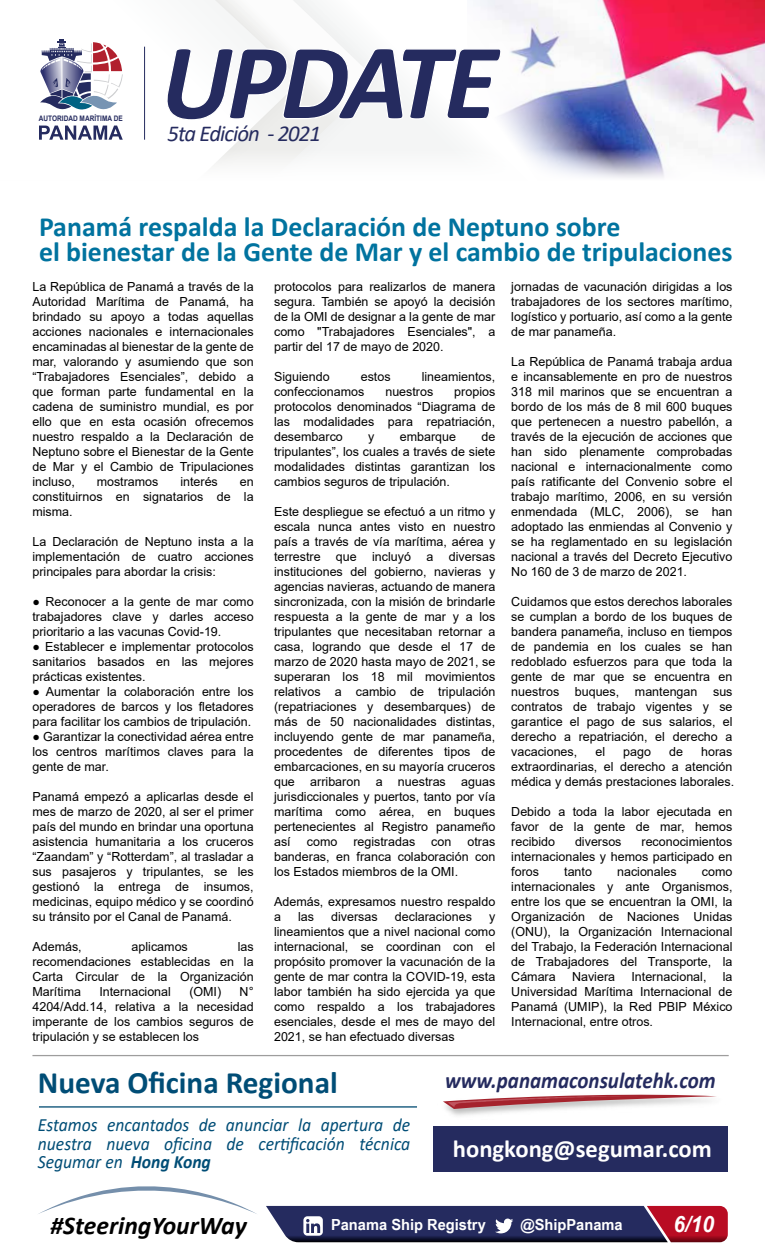
<style>
.page{position:relative;width:765px;height:1260px;background:#fff}
.page>*{position:absolute;margin:0;border:0;box-sizing:border-box;transform-origin:0 0}
.t1{font:700 31.25px "Calibri";color:#004d76}
.t2{font:700 27.88px/24.8px "Calibri";color:#00739f}
.t3{font:italic 700 25.62px "Calibri";color:#000}
.t4{font:700 24.62px "Calibri";color:#fff}
.t5{font:italic 700 23px "Calibri";color:#252b5f;scale:.91 1}
.t6{font:italic 22.75px "Calibri";letter-spacing:-.04em;color:#252b5f}
.t7{font:italic 700 22.5px "Arial";color:#fff;scale:.92 1}
.t8{font:italic 18.75px/18.9px "Calibri";color:#004d76;text-align:justify;scale:.94 1}
.t9{font:700 15.25px "Arial Narrow";color:#fff;scale:1.17 1}
.t10{font:12.5px/15px "Arial";color:#000;text-align:justify}
.t11{font:700 7.62px "Arial";color:#252b5f;scale:.86 1}
.s1{font-weight:700}
</style>
<div class="page">
<svg style="left:38px;top:1186px;width:219px;height:28px"></svg>
<svg style="left:266px;top:1206px;width:462px;height:36px;background:#432f58"></svg>
<img style="left:656px;top:0;width:109px;height:149px">
<svg style="left:401px;top:0;width:255px;height:149px"></svg>
<svg style="left:326px;top:0;width:47px;height:149px"></svg>
<svg style="left:39px;top:0;width:258px;height:149px"></svg>
<svg style="left:205px;top:149px;width:560px;height:29px"></svg>
<hr style="left:144px;top:47px;width:1px;height:93px;background:#252b5f">
<svg style="left:166px;top:48px;width:335px;height:72px"></svg>
<svg style="left:39px;top:39px;width:84px;height:71px"></svg>
<svg style="left:39px;top:126px;width:84px;height:14px"></svg>
<hr style="left:32px;top:1055px;width:697px;height:1px;background:#9e9d9d">
<div style="left:433px;top:1127px;width:295px;height:45px;background:#252b5f"></div>
<svg style="left:443px;top:1094px;width:274px;height:15px"></svg>
<hr style="left:39px;top:1106px;width:378px;height:2px;background:#004b71">
<p class="t11" style="left:39px;top:113px;width:99px">AUTORIDAD MARÍTIMA DE</p>
<h3 class="t6" style="left:168px;top:117px;width:155px">5ta Edición - 2021</h3>
<h2 class="t2" style="left:39px;top:214px;width:695px">Panamá respalda la Declaración de Neptuno sobre<br>el bienestar de la Gente de Mar y el cambio de tripulaciones</h2>
<p class="t10" style="left:274px;top:279px;width:223px">protocolos para realizarlos de manera segura. También se apoyó la decisión de la OMI de designar a la gente de mar como "Trabajadores Esenciales", a partir del 17 de mayo de 2020.</p>
<p class="t10" style="left:274px;top:369px;width:57px">Siguiendo</p>
<p class="t10" style="left:361px;top:369px;width:31px">estos</p>
<p class="t10" style="left:422px;top:369px;width:75px">lineamientos,</p>
<p class="t10" style="left:274px;top:384px;width:92px">confeccionamos</p>
<p class="t10" style="left:385px;top:384px;width:49px">nuestros</p>
<p class="t10" style="left:32px;top:279px;width:223px">La República de Panamá a través de la Autoridad Marítima de Panamá, ha brindado su apoyo a todas aquellas acciones nacionales e internacionales encaminadas al bienestar de la gente de mar, valorando y asumiendo que son “Trabajadores Esenciales”, debido a que forman parte fundamental en la cadena de suministro mundial, es por ello que en esta ocasión ofrecemos nuestro respaldo a la Declaración de Neptuno sobre el Bienestar de la Gente de Mar y el Cambio de Tripulaciones incluso,</p>
<p class="t10" style="left:511px;top:279px;width:223px">jornadas de vacunación dirigidas a los trabajadores de los sectores marítimo, logístico y portuario, así como a la gente de mar panameña.</p>
<p class="t10" style="left:511px;top:354px;width:223px">La República de Panamá trabaja ardua e incansablemente en pro de nuestros 318 mil marinos que se encuentran a bordo de los más de 8 mil 600 buques que pertenecen a nuestro pabellón, a través de la ejecución de acciones que han sido plenamente comprobadas nacional e internacionalmente como país ratificante del Convenio sobre el trabajo marítimo, 2006, en su versión enmendada (MLC, 2006), se han adoptado las enmiendas al Convenio y se ha reglamentado en su legislación nacional a través del Decreto Ejecutivo No 160 de 3 de marzo de 2021.</p>
<p class="t10" style="left:511px;top:594px;width:223px">Cuidamos que estos derechos laborales se cumplan a bordo de los buques de bandera panameña, incluso en tiempos de pandemia en los cuales se han redoblado esfuerzos para que toda la gente de mar que se encuentra en nuestros buques, mantengan sus contratos de trabajo vigentes y se garantice el pago de sus salarios, el derecho a repatriación, el derecho a vacaciones,</p>
<p class="t10" style="left:274px;top:384px;width:223px;text-indent:180px">propios protocolos denominados “Diagrama de las modalidades para repatriación, desembarco</p>
<p class="t10" style="left:274px;top:429px;width:223px;text-indent:207px">de tripulantes”, los cuales a través de siete modalidades distintas garantizan los cambios seguros de tripulación.</p>
<p class="t10" style="left:274px;top:504px;width:223px">Este despliegue se efectuó a un ritmo y escala nunca antes visto en nuestro país a través de vía marítima, aérea y terrestre que incluyó a diversas instituciones del gobierno, navieras y agencias navieras, actuando de manera sincronizada, con la misión de brindarle respuesta a la gente de mar y a los tripulantes que necesitaban retornar a casa, logrando que desde el 17 de marzo de 2020 hasta mayo de 2021, se superaran los 18 mil movimientos relativos a cambio de tripulación (repatriaciones y desembarques) de más de 50 nacionalidades distintas, incluyendo gente de mar panameña, procedentes de diferentes tipos de embarcaciones, en su mayoría cruceros que arribaron a nuestras aguas jurisdiccionales y puertos, tanto por vía marítima como aérea, en buques pertenecientes al Registro panameño así</p>
<p class="t10" style="left:368px;top:429px;width:8px">y</p>
<p class="t10" style="left:400px;top:429px;width:58px">embarque</p>
<p class="t10" style="left:97px;top:474px;width:63px">mostramos</p>
<p class="t10" style="left:180px;top:474px;width:39px">interés</p>
<p class="t10" style="left:32px;top:474px;width:223px;text-indent:207px">en constituirnos en signatarios de la misma.</p>
<p class="t10" style="left:32px;top:534px;width:223px">La Declaración de Neptuno insta a la implementación de cuatro acciones principales para abordar la crisis:</p>
<p class="t10" style="left:32px;top:594px;width:223px">● Reconocer a la gente de mar como trabajadores clave y darles acceso prioritario a las vacunas Covid-19.</p>
<p class="t10" style="left:32px;top:639px;width:223px">● Establecer e implementar protocolos sanitarios basados en las mejores prácticas existentes.</p>
<p class="t10" style="left:32px;top:684px;width:223px">● Aumentar la colaboración entre los operadores de barcos y los fletadores para facilitar los cambios de tripulación.</p>
<p class="t10" style="left:32px;top:729px;width:223px">● Garantizar la conectividad aérea entre los centros marítimos claves para la gente de mar.</p>
<p class="t10" style="left:32px;top:789px;width:223px">Panamá empezó a aplicarlas desde el mes de marzo de 2020, al ser el primer país del mundo en brindar una oportuna asistencia humanitaria a los cruceros “Zaandam” y “Rotterdam”, al trasladar a sus pasajeros y tripulantes, se les gestionó la entrega de insumos, medicinas, equipo médico y se coordinó su tránsito por el Canal de Panamá.</p>
<p class="t10" style="left:32px;top:939px;width:51px">Además,</p>
<p class="t10" style="left:132px;top:939px;width:58px">aplicamos</p>
<p class="t10" style="left:511px;top:744px;width:224px;text-align:left;text-indent:190px">horas extraordinarias, el derecho a atención médica y demás prestaciones laborales.</p>
<p class="t10" style="left:511px;top:804px;width:223px">Debido a toda la labor ejecutada en favor de la gente de mar, hemos recibido</p>
<p class="t10" style="left:595px;top:744px;width:11px">el</p>
<p class="t10" style="left:623px;top:744px;width:29px">pago</p>
<p class="t10" style="left:669px;top:744px;width:15px">de</p>
<p class="t10" style="left:307px;top:834px;width:32px">como</p>
<p class="t10" style="left:353px;top:834px;width:63px">registradas</p>
<p class="t10" style="left:431px;top:834px;width:22px">con</p>
<p class="t10" style="left:511px;top:834px;width:223px;text-indent:130px">reconocimientos internacionales y hemos participado en foros</p>
<p class="t10" style="left:575px;top:834px;width:48px">diversos</p>
<p class="t10" style="left:274px;top:834px;width:223px;text-indent:193px">otras banderas, en franca colaboración con los Estados miembros de la OMI.</p>
<p class="t10" style="left:274px;top:894px;width:223px">Además, expresamos nuestro respaldo a</p>
<p class="t10" style="left:564px;top:864px;width:29px">tanto</p>
<p class="t10" style="left:617px;top:864px;width:61px">nacionales</p>
<p class="t10" style="left:511px;top:864px;width:223px;text-indent:191px">como internacionales y ante Organismos, entre los que se encuentran la OMI, la Organización de Naciones Unidas (ONU), la Organización Internacional del Trabajo, la Federación Internacional de Trabajadores del Transporte, la Cámara</p>
<p class="t10" style="left:298px;top:909px;width:17px">las</p>
<p class="t10" style="left:331px;top:909px;width:48px">diversas</p>
<p class="t10" style="left:395px;top:909px;width:79px">declaraciones</p>
<p class="t10" style="left:274px;top:909px;width:223px;text-indent:215px">y lineamientos que a nivel nacional como internacional, se coordinan con el propósito promover la vacunación de la gente de mar contra la COVID-19, esta labor también ha sido ejercida ya que como respaldo a los trabajadores esenciales, desde el mes de mayo del 2021, se han efectuado diversas</p>
<p class="t10" style="left:32px;top:939px;width:223px;text-indent:205px">las recomendaciones establecidas en la Carta Circular de la Organización Marítima</p>
<p class="t10" style="left:511px;top:969px;width:223px;text-indent:211px">la Universidad Marítima Internacional de Panamá (UMIP), la Red PBIP México Internacional, entre otros.</p>
<p class="t10" style="left:572px;top:969px;width:45px">Naviera</p>
<p class="t10" style="left:631px;top:969px;width:77px">Internacional,</p>
<p class="t10" style="left:99px;top:984px;width:73px">Internacional</p>
<p class="t10" style="left:189px;top:984px;width:33px">(OMI)</p>
<p class="t10" style="left:32px;top:984px;width:223px;text-indent:207px">N° 4204/Add.14, relativa a la necesidad imperante de los cambios seguros de tripulación y se establecen los</p>
<h1 class="t1" style="left:38px;top:1060px;width:301px">Nueva Oficina Regional</h1>
<h3 class="t5" style="left:445px;top:1064px;width:299px">www.panamaconsulatehk.com</h3>
<h3 class="t8" style="left:38px;top:1114px;width:398px">Estamos encantados de anunciar la apertura de nuestra nueva oficina de certificación técnica Segumar en <span class="s1">Hong Kong</span></h3>
<h3 class="t4" style="left:453px;top:1131px;width:261px">hongkong@segumar.com</h3>
<h3 class="t3" style="left:50px;top:1208px;width:198px">#SteeringYourWay</h3>
<p class="t9" style="left:331px;top:1213px;width:134px">Panama Ship Registry</p>
<p class="t9" style="left:520px;top:1213px;width:89px">@ShipPanama</p>
<h3 class="t7" style="left:673px;top:1209px;width:45px">6/10</h3>
</div>
